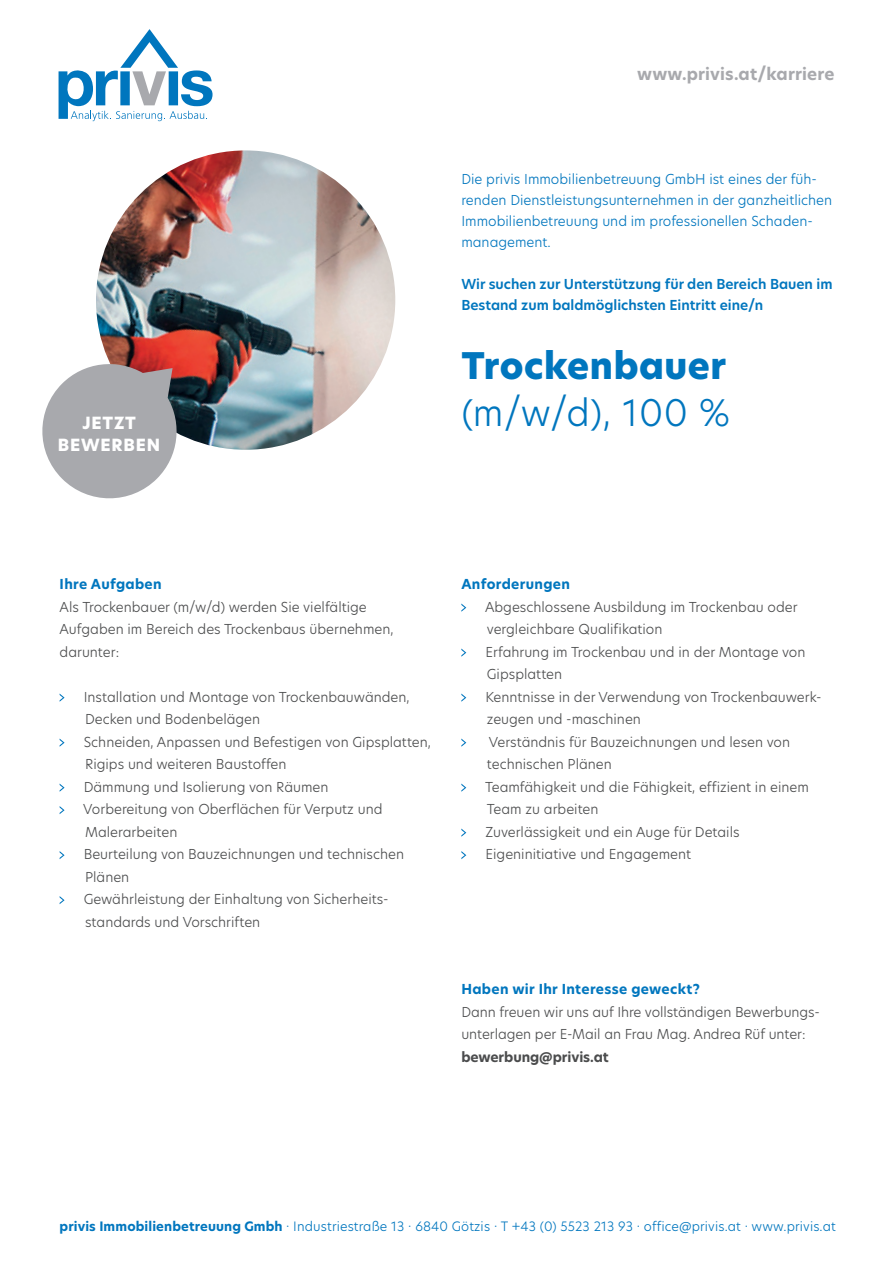
<style>
.page{position:relative;width:893px;height:1263px;background:#fff}
.page>*{position:absolute;margin:0;border:0;box-sizing:border-box;transform-origin:0 0}
.t1{font:800 36px "New Hero";letter-spacing:.015em;color:#0076be}
.t2{font:300 36px "New Hero";color:#0076be}
.t3{font:700 16.5px "New Hero";letter-spacing:.01em;color:#a8a9ad}
.t4{font:800 16.5px/21.8px "New Hero";letter-spacing:.05em;color:#fff;text-align:center}
.t5{font:300 13.5px/22.5px "New Hero";color:#4b4c4d}
.t6{font:300 13.5px/21px "New Hero";color:#0076be}
.t7{font:600 13.5px/21px "New Hero";color:#0076be}
.t8{font:700 13.5px "New Hero";letter-spacing:.025em;color:#0076be}
.t9{font:700 13.5px "New Hero";letter-spacing:-.005em;color:#4b4c4d}
.t10{font:300 12.75px "New Hero";letter-spacing:.01em;color:#0076be}
.s1{font-weight:700}
</style>
<div class="page">
<img style="left:96px;top:150px;width:299px;height:300px;border-radius:150px">
<svg style="left:42px;top:358px;width:140px;height:141px"></svg>
<svg style="left:461px;top:603px;width:5px;height:9px"></svg>
<svg style="left:461px;top:648px;width:5px;height:9px"></svg>
<svg style="left:461px;top:693px;width:5px;height:9px"></svg>
<svg style="left:461px;top:738px;width:5px;height:9px"></svg>
<svg style="left:461px;top:783px;width:5px;height:9px"></svg>
<svg style="left:461px;top:828px;width:5px;height:9px"></svg>
<svg style="left:461px;top:851px;width:5px;height:8px"></svg>
<svg style="left:60px;top:694px;width:5px;height:8px"></svg>
<svg style="left:60px;top:739px;width:5px;height:8px"></svg>
<svg style="left:60px;top:784px;width:5px;height:8px"></svg>
<svg style="left:60px;top:806px;width:5px;height:8px"></svg>
<svg style="left:60px;top:851px;width:5px;height:8px"></svg>
<svg style="left:60px;top:896px;width:5px;height:8px"></svg>
<svg style="left:59px;top:29px;width:154px;height:92px"></svg>
<p class="t4" style="left:58px;top:412px;width:104px">JETZT<br>BEWERBEN</p>
<p class="t3" style="left:637px;top:63px;width:199px">www.privis.at/karriere</p>
<p class="t6" style="left:461px;top:168px;width:372px">Die privis Immobilienbetreuung GmbH ist eines der füh&shy;renden Dienstleistungsunternehmen in der ganzheitlichen Immobilienbetreuung und im professionellen Schaden&shy;management.</p>
<p class="t7" style="left:461px;top:273px;width:373px">Wir suchen zur Unterstützung für den Bereich Bauen im<br>Bestand zum baldmöglichsten Eintritt eine/n</p>
<h1 class="t1" style="left:461px;top:341px;width:266px">Trockenbauer</h1>
<h1 class="t2" style="left:461px;top:388px;width:270px">(m/w/d), 100 %</h1>
<p class="t8" style="left:60px;top:575px;width:104px">Ihre Aufgaben</p>
<p class="t5" style="left:60px;top:595px;width:335px">Als Trockenbauer (m/w/d) werden Sie vielfältige<br>Aufgaben im Bereich des Trockenbaus übernehmen, darunter:</p>
<p class="t5" style="left:83px;top:685px;width:349px">Installation und Montage von Trockenbauwänden, Decken und Bodenbelägen<br>Schneiden, Anpassen und Befestigen von Gipsplatten, Rigips und weiteren Baustoffen<br>Dämmung und Isolierung von Räumen<br>Vorbereitung von Oberflächen für Verputz und Malerarbeiten<br>Beurteilung von Bauzeichnungen und technischen Plänen<br>Gewährleistung der Einhaltung von Sicherheits&shy;standards und Vorschriften</p>
<p class="t8" style="left:461px;top:575px;width:110px">Anforderungen</p>
<p class="t5" style="left:485px;top:595px;width:338px">Abgeschlossene Ausbildung im Trockenbau oder vergleichbare Qualifikation<br>Erfahrung im Trockenbau und in der Montage von Gipsplatten<br>Kenntnisse in der Verwendung von Trockenbauwerk&shy;zeugen und -maschinen<br>Verständnis für Bauzeichnungen und lesen von technischen Plänen<br>Teamfähigkeit und die Fähigkeit, effizient in einem Team zu arbeiten<br>Zuverlässigkeit und ein Auge für Details Eigeninitiative und Engagement</p>
<p class="t8" style="left:461px;top:980px;width:240px">Haben wir Ihr Interesse geweckt?</p>
<p class="t5" style="left:461px;top:1000px;width:360px">Dann freuen wir uns auf Ihre vollständigen Bewerbungs&shy;unterlagen per E-Mail an Frau Mag. Andrea Rüf unter:</p>
<p class="t9" style="left:461px;top:1048px;width:149px">bewerbung@privis.at</p>
<p class="t10" style="left:60px;top:1217px;width:778px"><span class="s1">privis Immobilienbetreuung Gmbh</span> · Industriestraße 13 · 6840 Götzis · T +43 (0) 5523 213 93 · office@privis.at · www.privis.at</p>
</div>
